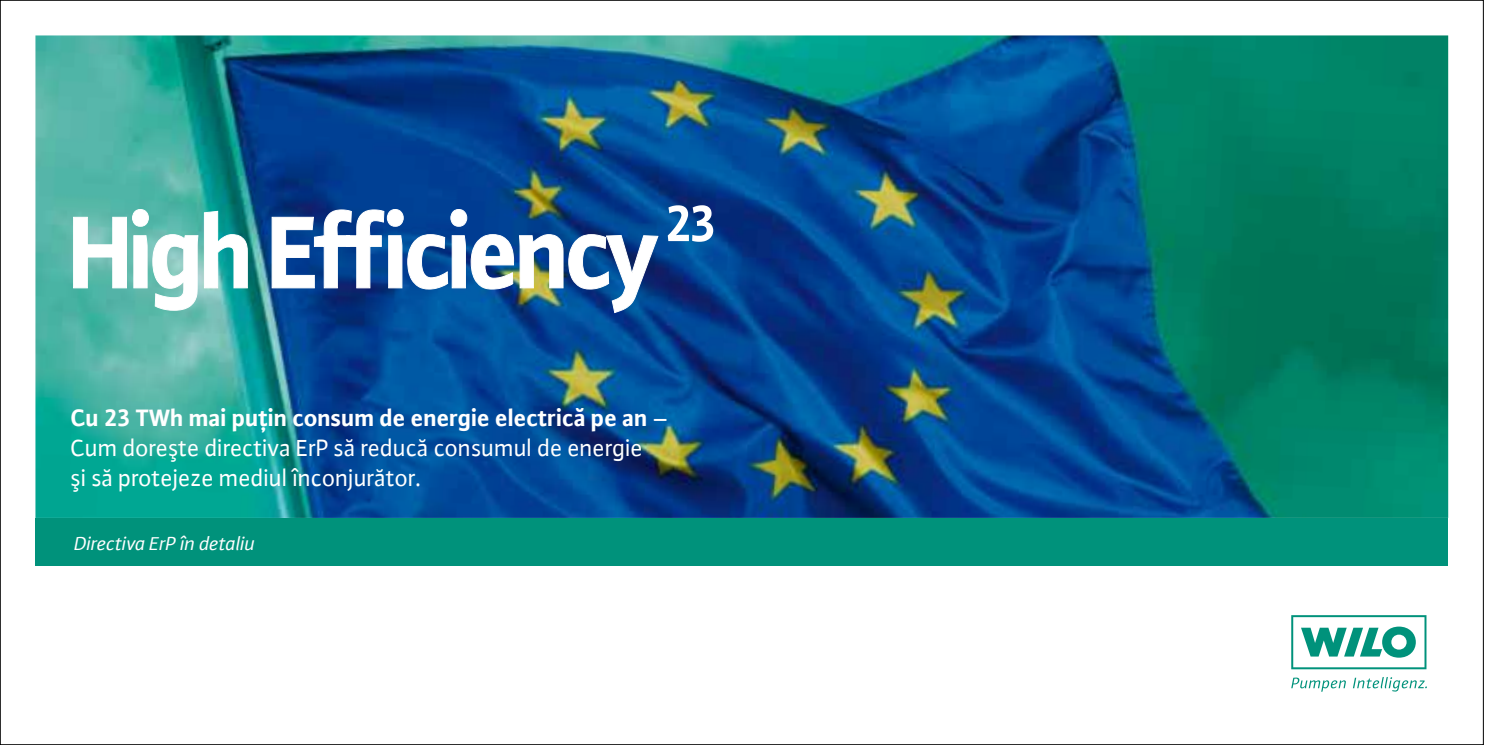
<style>
.page{position:relative;width:1489px;height:745px;background:#fff}
.page>*{position:absolute;margin:0;border:0;box-sizing:border-box;transform-origin:0 0}
.t1{font:700 53.5px "WILO Plus FM";color:#fff;scale:.95 1}
.t2{font:25px/30px "WILO Plus FM";letter-spacing:-.01em;color:#fff}
.t3{font:italic 20px "WILO Plus FM";letter-spacing:-.01em;color:#fff}
.s1{font-weight:700}
</style>
<div class="page">
<img style="left:35px;top:35px;width:1412px;height:482px">
<div style="left:35px;top:517px;width:1412px;height:48px;background:#00927b"></div>
<svg style="left:1291px;top:615px;width:135px;height:76px"></svg>
<svg style="left:73px;top:209px;width:585px;height:104px"></svg>
<h1 class="t1" style="left:665px;top:187px;width:56px">23</h1>
<p class="t2" style="left:71px;top:402px;width:599px"><span class="s1">Cu 23 TWh mai puţin consum de energie electrică pe an</span> –<br>Cum doreşte directiva ErP să reducă consumul de energie<br>şi să protejeze mediul înconjurător.</p>
<p class="t3" style="left:74px;top:530px;width:182px">Directiva ErP în detaliu</p>
</div>
